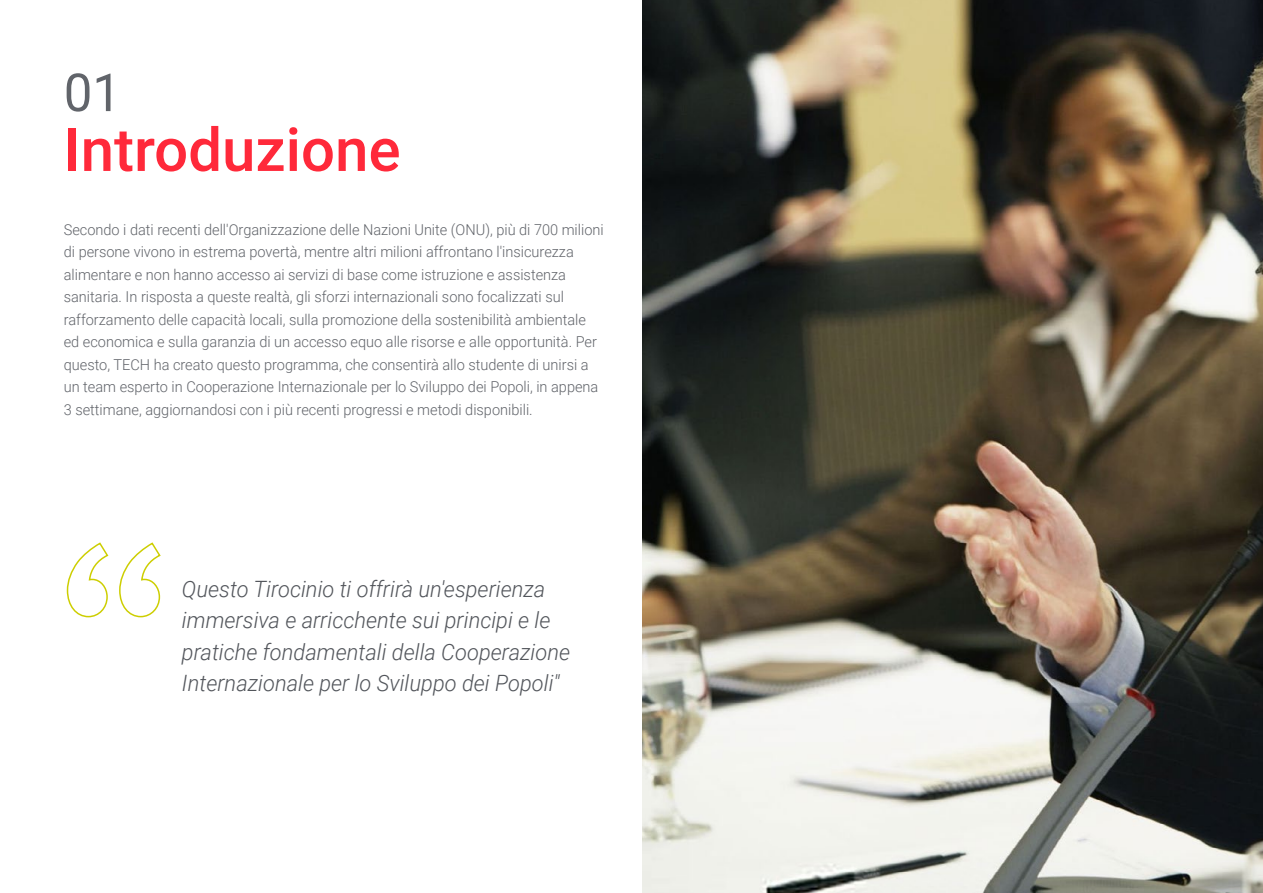
<style>
.page{position:relative;width:1263px;height:893px;background:#fff}
.page>*{position:absolute;margin:0;border:0;box-sizing:border-box;transform-origin:0 0}
.t1{font:500 60px "Roboto";color:#ff293a}
.t2{font:52.5px "Roboto";color:#61646a}
.t3{font:italic 300 22.5px/31.5px "Roboto";color:#52555b}
.t4{font:300 15px/22.5px "Roboto";color:#61646a}
</style>
<div class="page">
<svg style="left:66px;top:542px;width:95px;height:76px"></svg>
<img style="left:642px;top:0;width:621px;height:893px">
<h2 class="t2" style="left:64px;top:56px;width:59px">01</h2>
<h1 class="t1" style="left:64px;top:108px;width:338px">Introduzione</h1>
<p class="t4" style="left:64px;top:217px;width:541px">Secondo i dati recenti dell'Organizzazione delle Nazioni Unite (ONU), più di 700 milioni di persone vivono in estrema povertà, mentre altri milioni affrontano l'insicurezza alimentare e non hanno accesso ai servizi di base come istruzione e assistenza sanitaria. In risposta a queste realtà, gli sforzi internazionali sono focalizzati sul rafforzamento delle capacità locali, sulla promozione della sostenibilità ambientale ed economica e sulla garanzia di un accesso equo alle risorse e alle opportunità. Per questo, TECH ha creato questo programma, che consentirà allo studente di unirsi a un team esperto in Cooperazione Internazionale per lo Sviluppo dei Popoli, in appena 3 settimane, aggiornandosi con i più recenti progressi e metodi disponibili.</p>
<h3 class="t3" style="left:182px;top:572px;width:390px">Questo Tirocinio ti offrirà un'esperienza immersiva e arricchente sui principi e le pratiche fondamentali della Cooperazione Internazionale per lo Sviluppo dei Popoli"</h3>
</div>
